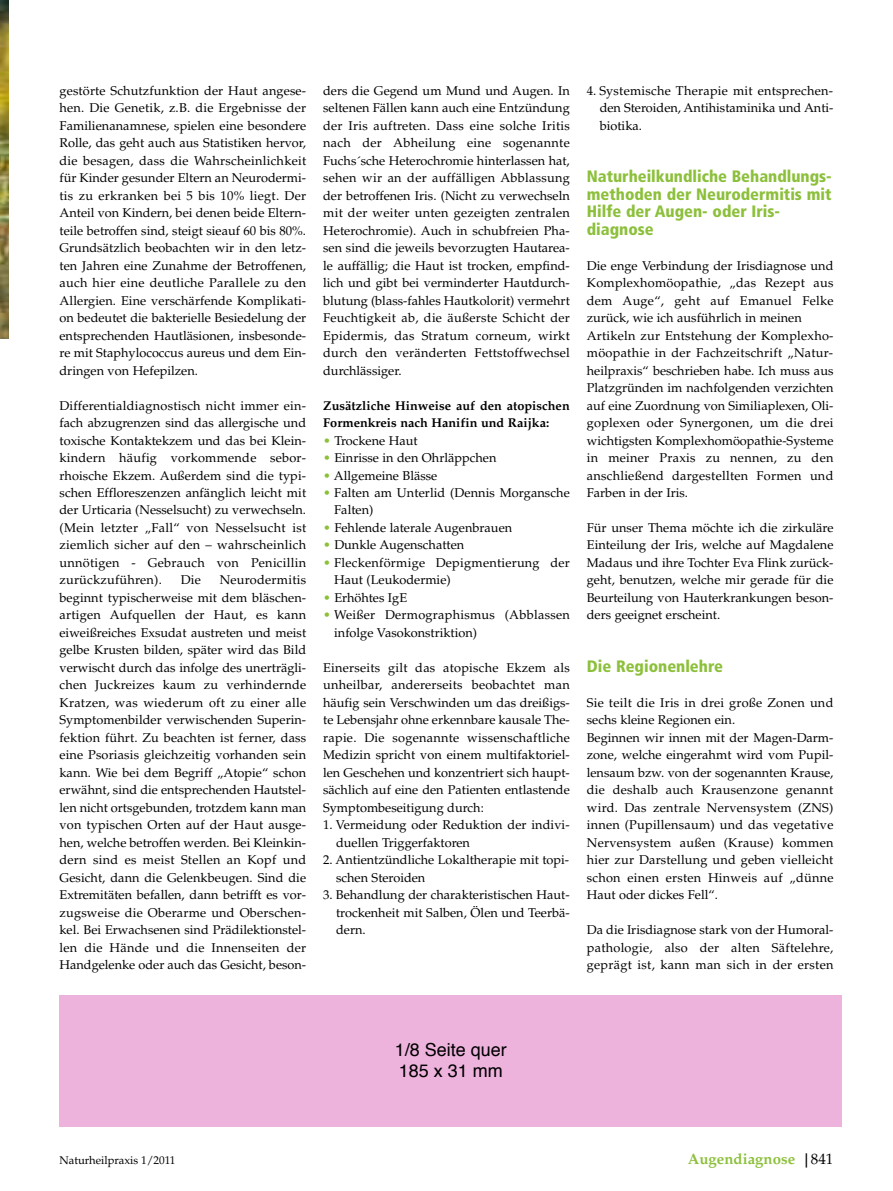
<style>
.page{position:relative;width:893px;height:1191px;background:#fff}
.page>*{position:absolute;margin:0;border:0;box-sizing:border-box;transform-origin:0 0}
.t1{font:18px/21.6px "Helvetica";color:#000}
.t2{font:900 condensed 16.5px/17.4px "Frutiger LT Pro";color:#8cc03b}
.t3{font:700 15px "Palatino LT Std";color:#8cc03b}
.t4{font:12.75px/17.4px "Palatino LT Std";color:#000;text-align:justify}
.t5{font:12.75px/17.4px "Palatino LT Std";letter-spacing:.02em;color:#000}
.t6{font:700 12.75px/17.5px "Palatino LT Std";color:#000}
.t7{font:11.25px "Palatino LT Std";color:#000}
.s1{color:#8cc03b}
.s2{font-size:14.25px;color:#000}
.s3{font-weight:400;color:#000}
</style>
<div class="page">
<img style="left:0;top:0;width:9px;height:339px">
<div style="left:60px;top:995px;width:782px;height:132px;background:#eeb3dd"></div>
<p class="t4" style="left:60px;top:83px;width:248px">gestörte Schutzfunktion der Haut angese&shy;hen. Die Genetik, z.B. die Ergebnisse der Familienanamnese, spielen eine besondere Rolle, das geht auch aus Statistiken hervor, die besagen, dass die Wahrscheinlichkeit für Kinder gesunder Eltern an Neurodermi&shy;tis zu erkranken bei 5 bis 10% liegt. Der Anteil von Kindern, bei denen beide Eltern&shy;teile betroffen sind, steigt sieauf 60 bis 80%.<br>Grundsätzlich beobachten wir in den letz&shy;ten Jahren eine Zunahme der Betroffenen, auch hier eine deutliche Parallele zu den Allergien. Eine verschärfende Komplikati&shy;on bedeutet die bakterielle Besiedelung der entsprechenden Hautläsionen, insbesonde&shy;re mit Staphylococcus aureus und dem Ein&shy;dringen von Hefepilzen.</p>
<p class="t4" style="left:60px;top:398px;width:248px">Differentialdiagnostisch nicht immer ein&shy;fach abzugrenzen sind das allergische und toxische Kontaktekzem und das bei Klein&shy;kindern häufig vorkommende sebor&shy;rhoische Ekzem. Außerdem sind die typi&shy;schen Effloreszenzen anfänglich leicht mit der Urticaria (Nesselsucht) zu verwechseln. (Mein letzter „Fall“ von Nesselsucht ist ziemlich sicher auf den – wahrscheinlich unnötigen - Gebrauch von Penicillin zurückzuführen).</p>
<p class="t4" style="left:60px;top:573px;width:248px;text-indent:160px">Neurodermitis beginnt typischerweise mit dem bläschen&shy;artigen Aufquellen der Haut, es kann eiweißreiches Exsudat austreten und meist gelbe Krusten bilden, später wird das Bild verwischt durch das infolge des unerträgli&shy;chen Juckreizes kaum zu verhindernde Kratzen, was wiederum oft zu einer alle Symptomenbilder verwischenden Superin&shy;fektion führt. Zu beachten ist ferner, dass eine Psoriasis gleichzeitig vorhanden sein kann. Wie bei dem Begriff „Atopie“ schon erwähnt, sind die entsprechenden Hautstel&shy;len nicht ortsgebunden, trotzdem kann man von typischen Orten auf der Haut ausge&shy;hen, welche betroffen werden. Bei Kleinkin&shy;dern sind es meist Stellen an Kopf und Gesicht, dann die Gelenkbeugen. Sind die Extremitäten befallen, dann betrifft es vor&shy;zugsweise die Oberarme und Oberschen&shy;kel. Bei Erwachsenen sind Prädilektionstel&shy;len die Hände und die Innenseiten der Handgelenke oder auch das Gesicht, beson-</p>
<p class="t4" style="left:181px;top:573px;width:22px">Die</p>
<p class="t4" style="left:323px;top:83px;width:248px">ders die Gegend um Mund und Augen. In seltenen Fällen kann auch eine Entzündung der Iris auftreten. Dass eine solche Iritis nach der Abheilung eine sogenannte Fuchs´sche Heterochromie hinterlassen hat, sehen wir an der auffälligen Abblassung der betroffenen Iris. (Nicht zu verwechseln mit der weiter unten gezeigten zentralen Heterochromie). Auch in schubfreien Pha&shy;sen sind die jeweils bevorzugten Hautarea&shy;le auffällig; die Haut ist trocken, empfind&shy;lich und gibt bei verminderter Hautdurch&shy;blutung (blass-fahles Hautkolorit) vermehrt Feuchtigkeit ab, die äußerste Schicht der Epidermis, das Stratum corneum, wirkt durch den veränderten Fettstoffwechsel durchlässiger.</p>
<p class="t6" style="left:323px;top:398px;width:248px">Zusätzliche Hinweise auf den atopischen<br>Formenkreis nach Hanifin und Raijka:</p>
<p class="t4" style="left:323px;top:433px;width:96px"><span class="s1">•</span> Trockene Haut</p>
<p class="t4" style="left:323px;top:450px;width:175px"><span class="s1">•</span> Einrisse in den Ohrläppchen</p>
<p class="t4" style="left:323px;top:468px;width:116px"><span class="s1">•</span> Allgemeine Blässe</p>
<p class="t4" style="left:334px;top:485px;width:237px;text-indent:-11px"><span class="s1">•</span> Falten am Unterlid (Dennis Morgansche<br>Falten)</p>
<p class="t4" style="left:323px;top:520px;width:191px"><span class="s1">•</span> Fehlende laterale Augenbrauen</p>
<p class="t4" style="left:323px;top:538px;width:143px"><span class="s1">•</span> Dunkle Augenschatten</p>
<p class="t5" style="left:334px;top:555px;width:237px;text-indent:-11px"><span class="s1">•</span> Fleckenförmige Depigmentierung der<br>Haut (Leukodermie)</p>
<p class="t4" style="left:323px;top:590px;width:85px"><span class="s1">•</span> Erhöhtes IgE</p>
<p class="t5" style="left:334px;top:608px;width:237px;text-indent:-11px"><span class="s1">•</span> Weißer Dermographismus (Abblassen infolge Vasokonstriktion)</p>
<p class="t4" style="left:323px;top:660px;width:248px">Einerseits gilt das atopische Ekzem als unheilbar, andererseits beobachtet man häufig sein Verschwinden um das dreißigs&shy;te Lebensjahr ohne erkennbare kausale The&shy;rapie. Die sogenannte wissenschaftliche Medizin spricht von einem multifaktoriel&shy;len Geschehen und konzentriert sich haupt&shy;sächlich auf eine den Patienten entlastende Symptombeseitigung durch:</p>
<p class="t4" style="left:336px;top:817px;width:235px;text-indent:-13px">1. Vermeidung oder Reduktion der indivi&shy;duellen Triggerfaktoren</p>
<p class="t4" style="left:336px;top:852px;width:235px;text-indent:-13px">2. Antientzündliche Lokaltherapie mit topi&shy;schen Steroiden</p>
<p class="t4" style="left:336px;top:887px;width:235px;text-indent:-13px">3. Behandlung der charakteristischen Haut&shy;trockenheit mit Salben, Ölen und Teerbä&shy;dern.</p>
<p class="t4" style="left:600px;top:83px;width:235px;text-indent:-13px">4. Systemische Therapie mit entsprechen&shy;den Steroiden, Antihistaminika und Anti&shy;biotika.</p>
<p class="t2" style="left:587px;top:170px;width:246px">Naturheilkundliche Behandlungs&shy;methoden der Neurodermitis mit<br>Hilfe der Augen- oder Iris&shy;diagnose</p>
<p class="t4" style="left:587px;top:258px;width:248px;text-align:left">Die enge Verbindung der Irisdiagnose und Komplexhomöopathie, „das Rezept aus dem Auge“, geht auf Emanuel Felke zurück, wie ich ausführlich in meinen Artikeln zur Entstehung der Komplexho&shy;möopathie in der Fachzeitschrift „Natur&shy;heilpraxis“ beschrieben habe. Ich muss aus Platzgründen im nachfolgenden verzichten auf eine Zuordnung von Similiaplexen, Oli&shy;goplexen oder Synergonen, um die drei wichtigsten Komplexhomöopathie-Systeme in meiner Praxis zu nennen, zu den anschließend dargestellten Formen und Farben in der Iris.</p>
<p class="t4" style="left:587px;top:520px;width:248px">Für unser Thema möchte ich die zirkuläre Einteilung der Iris, welche auf Magdalene Madaus und ihre Tochter Eva Flink zurück&shy;geht, benutzen, welche mir gerade für die Beurteilung von Hauterkrankungen beson&shy;ders geeignet erscheint.</p>
<p class="t2" style="left:587px;top:659px;width:138px">Die Regionenlehre</p>
<p class="t5" style="left:587px;top:695px;width:248px">Sie teilt die Iris in drei große Zonen und sechs kleine Regionen ein.<br>Beginnen wir innen mit der Magen-Darm&shy;zone, welche eingerahmt wird vom Pupil&shy;lensaum bzw. von der sogenannten Krause, die deshalb auch Krausenzone genannt wird. Das zentrale Nervensystem (ZNS) innen (Pupillensaum) und das vegetative Nervensystem außen (Krause) kommen hier zur Darstellung und geben vielleicht schon einen ersten Hinweis auf „dünne Haut oder dickes Fell“.</p>
<p class="t4" style="left:587px;top:922px;width:248px">Da die Irisdiagnose stark von der Humoral&shy;pathologie, also der alten Säftelehre, geprägt ist, kann man sich in der ersten</p>
<h1 class="t1" style="left:395px;top:1040px;width:114px">1/8 Seite quer<br>185 x 31 mm</h1>
<p class="t7" style="left:60px;top:1155px;width:117px">Naturheilpraxis 1/2011</p>
<p class="t3" style="left:688px;top:1152px;width:147px">Augendiagnose <span class="s2">|</span><span class="s3">841</span></p>
</div>
